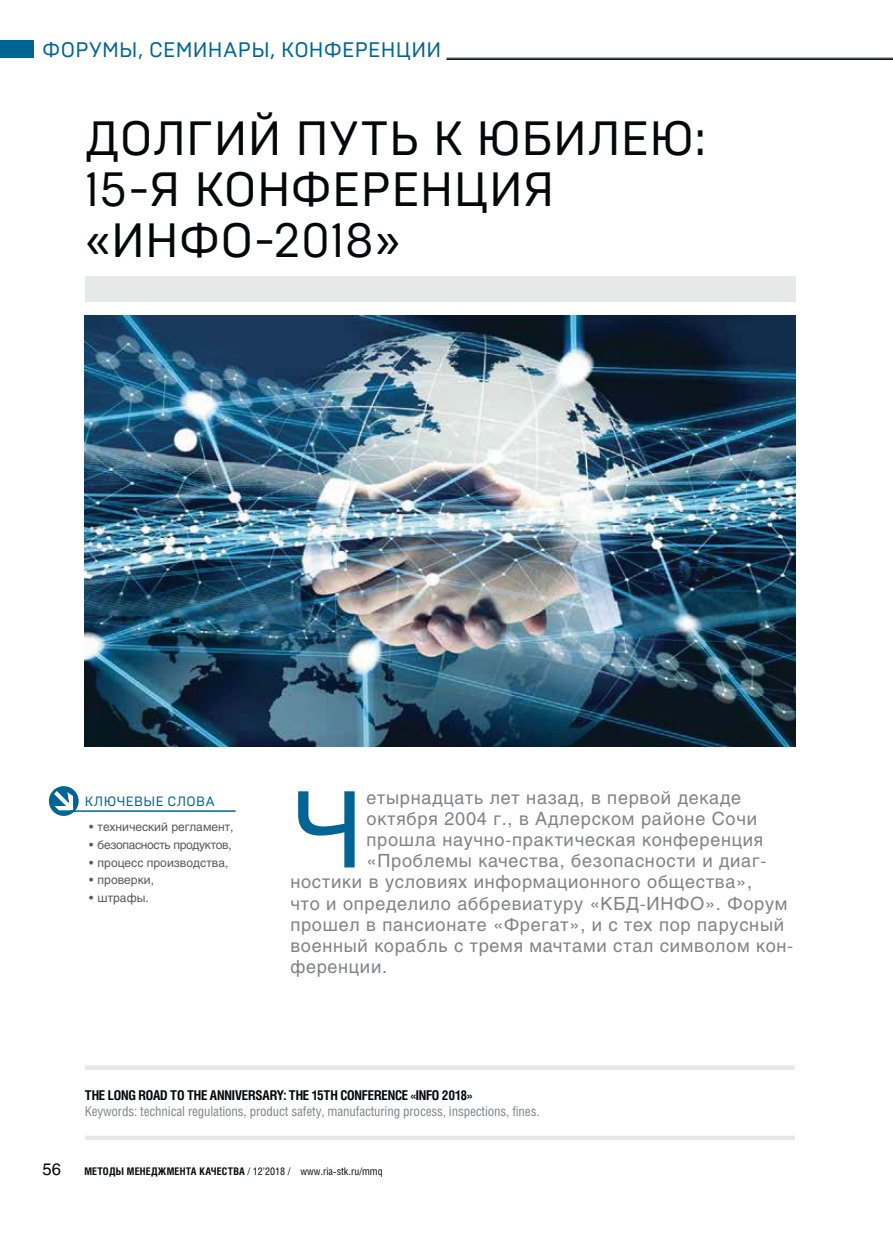
<style>
.page{position:relative;width:893px;height:1234px;background:#fff}
.page>*{position:absolute;margin:0;border:0;box-sizing:border-box;transform-origin:0 0}
.t1{font:104.85px "Helios";color:#006595}
.t2{font:48px/51px "Brutal Type";letter-spacing:.01em;color:#040809}
.t3{font:21px "Brutal Type";letter-spacing:.02em;color:#006595}
.t4{font:18px "Helios";letter-spacing:.04em;color:#808284}
.t5{font:16.5px "Helios";color:#040809}
.t6{font:13.5px "Helios Cond";letter-spacing:-.01em;color:#808284}
.t7{font:700 13.5px "Helios Cond";letter-spacing:-.015em;color:#040809}
.t8{font:13.5px "Brutal Type";letter-spacing:.035em;color:#006595}
.t9{font:12px "Helios";color:#58595b}
.t10{font:12px "Helios";letter-spacing:-.03em;color:#58595b}
.t11{font:10.5px "Helios Cond";color:#040809}
.s1{font-weight:700}
</style>
<div class="page">
<div style="left:0;top:40px;width:34px;height:18px;background:#006595"></div>
<hr style="left:446px;top:58px;width:447px;height:1px;background:#040809">
<hr style="left:446px;top:59px;width:447px;height:1px;background:#040809">
<div style="left:85px;top:276px;width:710px;height:26px;background:#e7e8e8"></div>
<svg style="left:49px;top:786px;width:30px;height:29px"></svg>
<svg style="left:49px;top:787px;width:26px;height:26px"></svg>
<hr style="left:70px;top:810px;width:166px;height:1px;background:#006595">
<hr style="left:85px;top:1065px;width:710px;height:4px;background:#e7e8e8">
<hr style="left:85px;top:1136px;width:710px;height:3px;background:#e7e8e8">
<img style="left:85px;top:315px;width:711px;height:431px">
<p class="t3" style="left:43px;top:38px;width:400px">ФОРУМЫ, СЕМИНАРЫ, КОНФЕРЕНЦИИ</p>
<h2 class="t2" style="left:85px;top:114px;width:622px">ДОЛГИЙ ПУТЬ К ЮБИЛЕЮ:<br>15-Я КОНФЕРЕНЦИЯ «ИНФО-2018»</h2>
<p class="t8" style="left:85px;top:793px;width:131px">КЛЮЧЕВЫЕ СЛОВА</p>
<p class="t9" style="left:89px;top:822px;width:146px">• технический регламент,</p>
<p class="t10" style="left:89px;top:839px;width:144px">• безопасность продуктов,</p>
<p class="t9" style="left:89px;top:857px;width:141px">• процесс производства,</p>
<p class="t9" style="left:89px;top:875px;width:66px">• проверки,</p>
<p class="t9" style="left:89px;top:893px;width:61px">• штрафы.</p>
<h1 class="t1" style="left:290px;top:788px;width:73px">Ч</h1>
<p class="t4" style="left:367px;top:790px;width:376px">етырнадцать лет назад, в первой декаде</p>
<p class="t4" style="left:367px;top:811px;width:392px">октября 2004 г., в Адлерском районе Сочи</p>
<p class="t4" style="left:367px;top:832px;width:398px">прошла научно-практическая конференция</p>
<p class="t4" style="left:367px;top:853px;width:401px">«Проблемы качества, безопасности и диаг-</p>
<p class="t4" style="left:290px;top:874px;width:463px">ностики в условиях информационного общества»,</p>
<p class="t4" style="left:290px;top:895px;width:499px">что и определило аббревиатуру «КБД-ИНФО». Форум</p>
<p class="t4" style="left:290px;top:916px;width:495px">прошел в пансионате «Фрегат», и с тех пор парусный</p>
<p class="t4" style="left:290px;top:937px;width:504px">военный корабль с тремя мачтами стал символом кон-</p>
<p class="t4" style="left:290px;top:958px;width:98px">ференции.</p>
<p class="t7" style="left:85px;top:1087px;width:389px">THE LONG ROAD TO THE ANNIVERSARY: THE 15TH CONFERENCE «INFO 2018»</p>
<p class="t6" style="left:85px;top:1106px;width:456px">Keywords: technical regulations, product safety, manufacturing process, inspections, fines.</p>
<p class="t5" style="left:43px;top:1162px;width:20px">56</p>
<p class="t11" style="left:84px;top:1167px;width:300px"><span class="s1">МЕТОДЫ МЕНЕДЖМЕНТА КАЧЕСТВА</span> / 12’2018 / www.ria-stk.ru/mmq</p>
</div>
